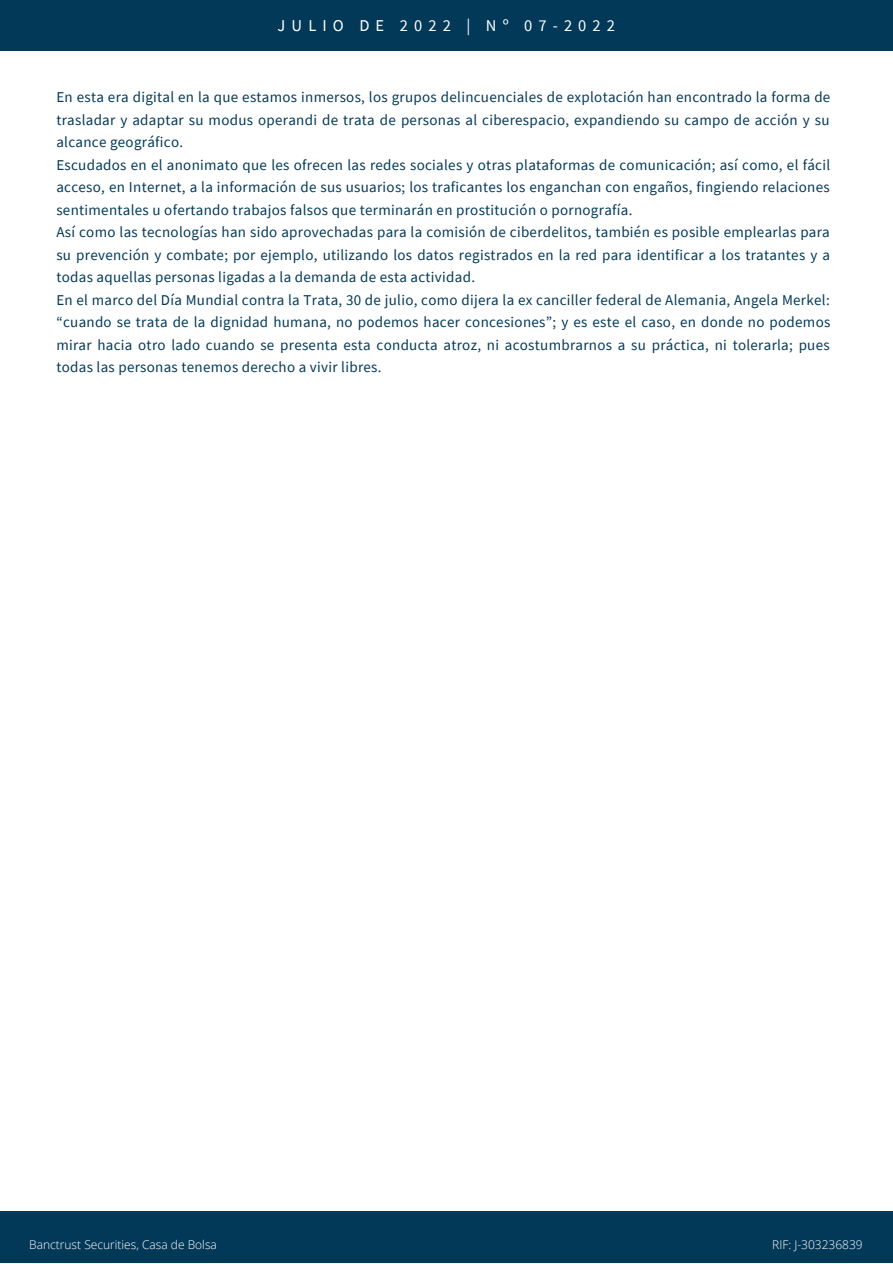
<style>
.page{position:relative;width:893px;height:1264px;background:#fff}
.page>*{position:absolute;margin:0;border:0;box-sizing:border-box;transform-origin:0 0}
.t1{font:16.5px "Source Sans Pro";letter-spacing:.37em;color:#fff}
.t2{font:15px/22.5px "Source Sans Pro";letter-spacing:.02em;color:#033958}
.t3{font:300 12px "Open Sans";color:#fff}
</style>
<div class="page">
<div style="left:0;top:0;width:892px;height:51px;background:#033958"></div>
<div style="left:0;top:1211px;width:892px;height:51px;background:#033958"></div>
<p class="t1" style="left:277px;top:14px;width:339px">JULIO DE 2022 | Nº 07-2022</p>
<p class="t2" style="left:56px;top:86px;width:775px">En esta era digital en la que estamos inmersos, los grupos delincuenciales de explotación han encontrado la forma de trasladar y adaptar su modus operandi de trata de personas al ciberespacio, expandiendo su campo de acción y su alcance geográfico.<br>Escudados en el anonimato que les ofrecen las redes sociales y otras plataformas de comunicación; así como, el fácil acceso, en Internet, a la información de sus usuarios; los traficantes los enganchan con engaños, fingiendo relaciones sentimentales u ofertando trabajos falsos que terminarán en prostitución o pornografía.<br>Así como las tecnologías han sido aprovechadas para la comisión de ciberdelitos, también es posible emplearlas para su prevención y combate; por ejemplo, utilizando los datos registrados en la red para identificar a los tratantes y a todas aquellas personas ligadas a la demanda de esta actividad.<br>En el marco del Día Mundial contra la Trata, 30 de julio, como dijera la ex canciller federal de Alemania, Angela Merkel: “cuando se trata de la dignidad humana, no podemos hacer concesiones”; y es este el caso, en donde no podemos mirar hacia otro lado cuando se presenta esta conducta atroz, ni acostumbrarnos a su práctica, ni tolerarla; pues todas las personas tenemos derecho a vivir libres.</p>
<p class="t3" style="left:29px;top:1236px;width:189px">Banctrust Securities, Casa de Bolsa</p>
<p class="t3" style="left:772px;top:1236px;width:92px">RIF: J-303236839</p>
</div>
